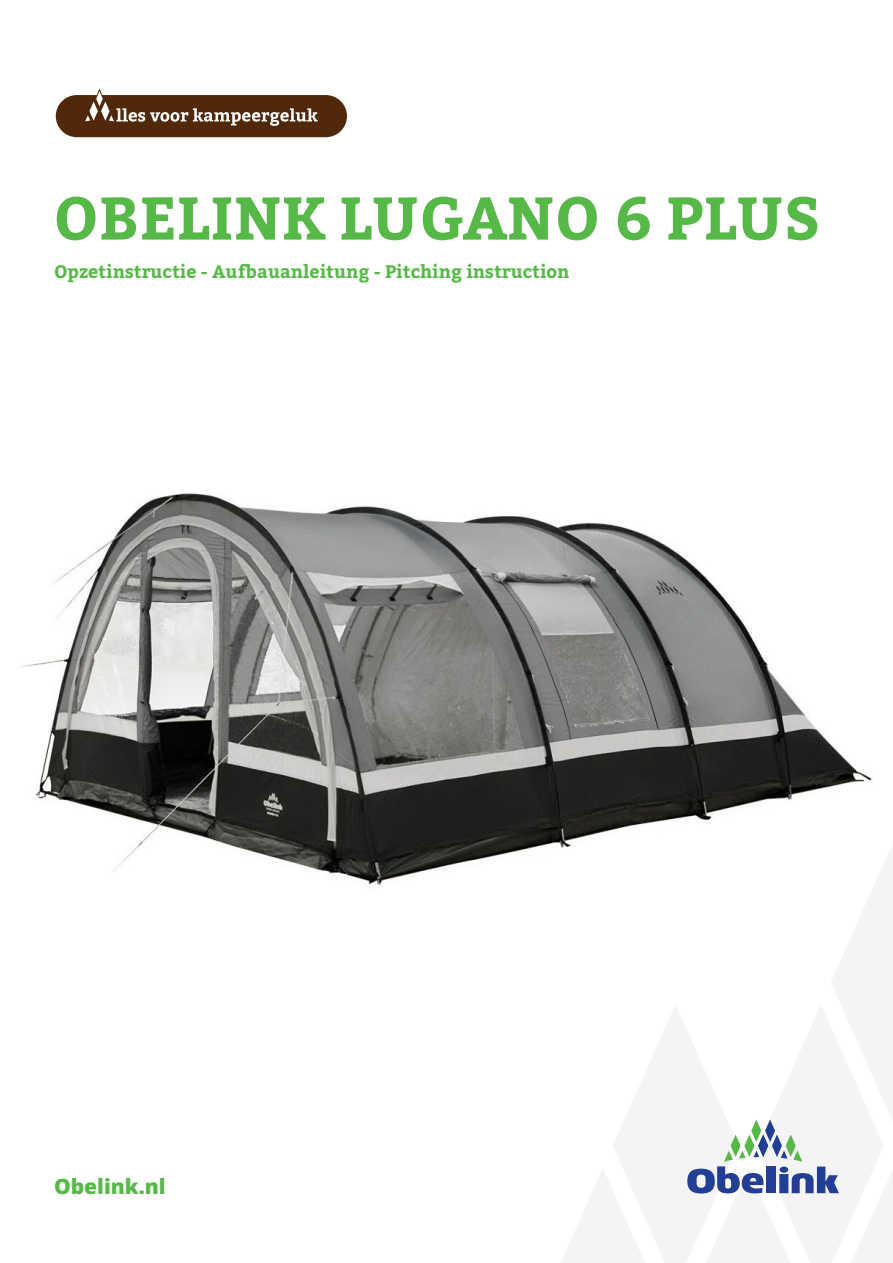
<style>
.page{position:relative;width:893px;height:1263px;background:#fff}
.page>*{position:absolute;margin:0;border:0;box-sizing:border-box;transform-origin:0 0}
.t1{font:700 60px "Bitter";letter-spacing:.01em;color:#56b947}
.t2{font:21px "Open Sans";color:#56b947}
.t3{font:700 18px "Bitter";color:#56b947}
</style>
<div class="page">
<svg style="left:561px;top:845px;width:332px;height:418px"></svg>
<img style="left:21px;top:493px;width:865px;height:509px">
<div style="left:56px;top:95px;width:291px;height:42px;background:#51280a;border-radius:21px"></div>
<svg style="left:85px;top:89px;width:233px;height:37px"></svg>
<h1 class="t1" style="left:53px;top:179px;width:768px">OBELINK LUGANO 6 PLUS</h1>
<p class="t3" style="left:54px;top:260px;width:517px">Opzetinstructie - Aufbauanleitung - Pitching instruction</p>
<p class="t2" style="left:54px;top:1171px;width:113px">Obelink.nl</p>
</div>
